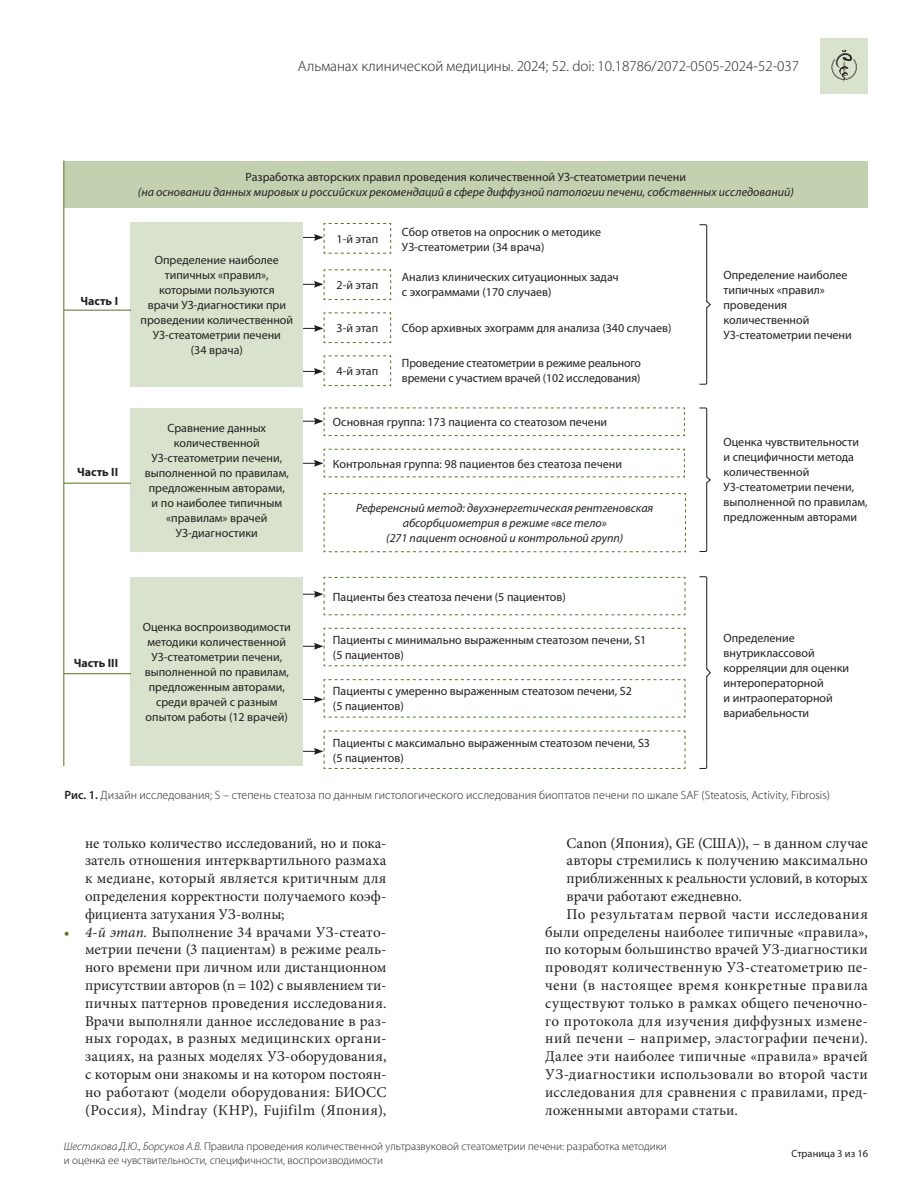
<style>
.page{position:relative;width:919px;height:1191px;background:#fff}
.page>*{position:absolute;margin:0;border:0;box-sizing:border-box;transform-origin:0 0}
.Main{font:15px/17.9px "Minion Pro";letter-spacing:.01em;color:#231f20;text-align:justify}
.t1{font:300 15px "Myriad Pro";color:#231f20}
.Рисунок_Текст{font:12px/15px "Myriad Pro";color:#231f20}
.Рисунок_Текст-2{font:italic 12px/15px "Myriad Pro";color:#231f20;text-align:center}
.Рисунок_Подпись{font:300 12px "Myriad Pro";color:#231f20}
.Рисунок_Текст-3{font:700 12px "Myriad Pro";color:#231f20}
.t2{font:300 11.25px/13.5px "Myriad Pro";color:#231f20}
.t3{font:10.5px "Myriad Pro";color:#231f20}
.s1{font-weight:600}
.s2{color:#51771f}
.s3{font-style:italic}
</style>
<div class="page">
<div style="left:64px;top:161px;width:803px;height:47px;background:#c4d1b1"></div>
<svg style="left:323px;top:493px;width:363px;height:59px"></svg>
<svg style="left:303px;top:223px;width:88px;height:31px"></svg>
<svg style="left:303px;top:576px;width:382px;height:39px"></svg>
<svg style="left:303px;top:407px;width:382px;height:29px"></svg>
<svg style="left:303px;top:269px;width:88px;height:31px"></svg>
<svg style="left:303px;top:627px;width:382px;height:39px"></svg>
<svg style="left:303px;top:448px;width:382px;height:29px"></svg>
<svg style="left:303px;top:312px;width:88px;height:31px"></svg>
<svg style="left:303px;top:679px;width:382px;height:39px"></svg>
<svg style="left:303px;top:355px;width:88px;height:31px"></svg>
<svg style="left:303px;top:730px;width:382px;height:39px"></svg>
<div style="left:131px;top:222px;width:172px;height:165px;background:#d9e2cd"></div>
<div style="left:131px;top:577px;width:172px;height:189px;background:#d9e2cd"></div>
<div style="left:131px;top:408px;width:172px;height:143px;background:#d9e2cd"></div>
<svg style="left:699px;top:407px;width:12px;height:145px"></svg>
<svg style="left:699px;top:576px;width:12px;height:193px"></svg>
<svg style="left:699px;top:224px;width:12px;height:161px"></svg>
<hr style="left:63px;top:161px;width:1px;height:605px;background:#51771f">
<hr style="left:64px;top:310px;width:67px;height:1px;background:#51771f">
<hr style="left:64px;top:483px;width:67px;height:1px;background:#51771f">
<hr style="left:64px;top:673px;width:67px;height:1px;background:#51771f">
<div style="left:820px;top:38px;width:47px;height:55px;background:#d9e2cd"></div>
<svg style="left:831px;top:50px;width:25px;height:32px"></svg>
<p class="t1" style="left:298px;top:57px;width:502px">Альманах клинической медицины. 2024; 52. doi: 10.18786/2072-0505-2024-52-037</p>
<p class="Рисунок_Текст" style="left:245px;top:169px;width:442px">Разработка авторских правил проведения количественной УЗ-стеатометрии печени</p>
<p class="Рисунок_Текст-2" style="left:138px;top:184px;width:657px">(на основании данных мировых и российских рекомендаций в сфере диффузной патологии печени, собственных исследований)</p>
<p class="Рисунок_Текст-3" style="left:80px;top:293px;width:39px">Часть I</p>
<p class="Рисунок_Текст" style="left:140px;top:252px;width:154px;text-align:center">Определение наиболее типичных «правил», которыми пользуются<br>врачи УЗ-диагностики при проведении количественной<br>УЗ-стеатометрии печени<br>(34 врача)</p>
<p class="Рисунок_Текст-3" style="left:77px;top:464px;width:43px">Часть II</p>
<p class="Рисунок_Текст" style="left:145px;top:420px;width:146px;text-align:center">Сравнение данных количественной<br>УЗ-стеатометрии печени, выполненной по правилам, предложенным авторами, и по наиболее типичным «правилам» врачей<br>УЗ-диагностики</p>
<p class="Рисунок_Текст-3" style="left:74px;top:654px;width:46px">Часть III</p>
<p class="Рисунок_Текст" style="left:143px;top:619px;width:150px;text-align:center">Оценка воспроизводимости методики количественной<br>УЗ-стеатометрии печени, выполненной по правилам, предложенным авторами, среди врачей с разным опытом работы (12 врачей)</p>
<p class="Рисунок_Текст" style="left:336px;top:231px;width:43px">1-й этап</p>
<p class="Рисунок_Текст" style="left:336px;top:277px;width:43px">2-й этап</p>
<p class="Рисунок_Текст" style="left:336px;top:320px;width:43px">3-й этап</p>
<p class="Рисунок_Текст" style="left:336px;top:363px;width:43px">4-й этап</p>
<p class="Рисунок_Текст" style="left:402px;top:224px;width:201px">Сбор ответов на опросник о методике<br>УЗ-стеатометрии (34 врача)</p>
<p class="Рисунок_Текст" style="left:402px;top:269px;width:218px">Анализ клинических ситуационных задач с эхограммами (170 случаев)</p>
<p class="Рисунок_Текст" style="left:402px;top:320px;width:271px">Сбор архивных эхограмм для анализа (340 случаев)</p>
<p class="Рисунок_Текст" style="left:402px;top:355px;width:240px">Проведение стеатометрии в режиме реального времени с участием врачей (102 исследования)</p>
<p class="Рисунок_Текст" style="left:333px;top:414px;width:276px">Основная группа: 173 пациента со стеатозом печени</p>
<p class="Рисунок_Текст" style="left:333px;top:456px;width:290px">Контрольная группа: 98 пациентов без стеатоза печени</p>
<p class="Рисунок_Текст-2" style="left:356px;top:500px;width:298px">Референсный метод: двухэнергетическая рентгеновская абсорбциометрия в режиме «все тело»<br>(271 пациент основной и контрольной групп)</p>
<p class="Рисунок_Текст" style="left:333px;top:589px;width:234px">Пациенты без стеатоза печени (5 пациентов)</p>
<p class="Рисунок_Текст" style="left:333px;top:632px;width:315px">Пациенты с минимально выраженным стеатозом печени, S1 (5 пациентов)</p>
<p class="Рисунок_Текст" style="left:333px;top:683px;width:300px">Пациенты с умеренно выраженным стеатозом печени, S2 (5 пациентов)</p>
<p class="Рисунок_Текст" style="left:333px;top:735px;width:318px">Пациенты с максимально выраженным стеатозом печени, S3 (5 пациентов)</p>
<p class="Рисунок_Текст" style="left:723px;top:268px;width:130px">Определение наиболее типичных «правил» проведения количественной<br>УЗ-стеатометрии печени</p>
<p class="Рисунок_Текст" style="left:723px;top:434px;width:146px">Оценка чувствительности и специфичности метода количественной<br>УЗ-стеатометрии печени, выполненной по правилам, предложенным авторами</p>
<p class="Рисунок_Текст" style="left:723px;top:630px;width:127px">Определение внутриклассовой корреляции для оценки интероператорной<br>и интраоператорной вариабельности</p>
<p class="Рисунок_Подпись" style="left:64px;top:787px;width:767px"><span class="s1">Рис. 1.</span> Дизайн исследования; S – степень стеатоза по данным гистологического исследования биоптатов печени по шкале SAF (Steatosis, Activity, Fibrosis)</p>
<p class="Main" style="left:85px;top:834px;width:303px">не только количество исследований, но и пока&shy;затель отношения интерквартильного размаха к медиане, который является критичным для определения корректности получаемого коэф&shy;фициента затухания УЗ-волны;</p>
<p class="Main" style="left:85px;top:923px;width:303px;text-indent:-21px"><span class="s2">•</span> <span class="s3">4-й этап.</span> Выполнение 34 врачами УЗ-стеато&shy;метрии печени (3 пациентам) в режиме реаль&shy;ного времени при личном или дистанционном присутствии авторов (n = 102) с выявлением ти&shy;пичных паттернов проведения исследования.<br>Врачи выполняли данное исследование в раз&shy;ных городах, в разных медицинских органи&shy;зациях, на разных моделях УЗ-оборудования, с которым они знакомы и на котором постоян&shy;но работают (модели оборудования: БИОСС (Россия), Mindray (КНР), Fujifilm (Япония),</p>
<p class="Main" style="left:566px;top:834px;width:303px">Canon (Япония), GE (США)), – в данном случае авторы стремились к получению максимально приближенных к реальности условий, в которых врачи работают ежедневно.</p>
<p class="Main" style="left:545px;top:905px;width:324px;text-indent:21px">По результатам первой части исследования были определены наиболее типичные «правила», по которым большинство врачей УЗ-диагностики проводят количественную УЗ-стеатометрию пе&shy;чени (в настоящее время конкретные правила существуют только в рамках общего печеночно&shy;го протокола для изучения диффузных измене&shy;ний печени – например, эластографии печени).<br>Далее эти наиболее типичные «правила» врачей УЗ-диагностики использовали во второй части исследования для сравнения с правилами, пред&shy;ложенными авторами статьи.</p>
<p class="t2" style="left:64px;top:1139px;width:604px"><span class="s3">Шестакова Д.Ю., Борсуков А.В.</span> Правила проведения количественной ультразвуковой стеатометрии печени: разработка методики и оценка ее чувствительности, специфичности, воспроизводимости</p>
<p class="t3" style="left:791px;top:1146px;width:78px">Страница 3 из 16</p>
</div>
